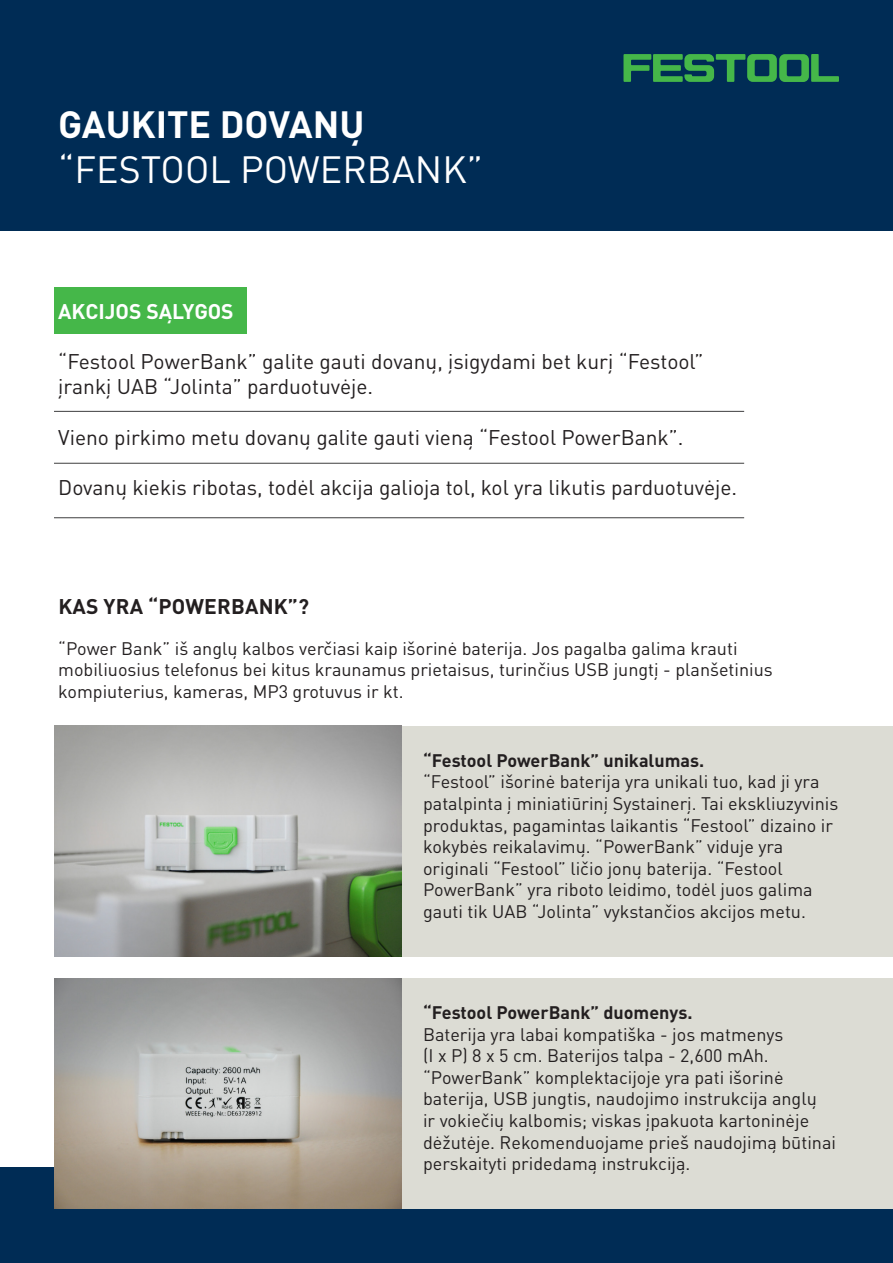
<style>
.page{position:relative;width:893px;height:1263px;background:#fff}
.page>*{position:absolute;margin:0;border:0;box-sizing:border-box;transform-origin:0 0}
.t1{font:37.5px "DIN Pro";color:#fff}
.t2{font:700 37.5px "DIN Pro";color:#fff}
.t3{font:21px/25.2px "DIN Pro";color:#231f20}
.t4{font:700 21px "DIN Pro";letter-spacing:.01em;color:#231f20}
.t5{font:700 21px "DIN Pro";color:#fff}
.t6{font:18px/21.6px "DIN Pro";color:#231f20}
.t7{font:700 18px "DIN Pro";color:#231f20}
</style>
<div class="page">
<div style="left:0;top:1167px;width:893px;height:96px;background:#002c55"></div>
<div style="left:54px;top:288px;width:193px;height:46px;background:#45b749"></div>
<div style="left:54px;top:726px;width:839px;height:231px;background:#dcdcd4"></div>
<div style="left:0;top:0;width:893px;height:231px;background:#002c55"></div>
<svg style="left:623px;top:54px;width:216px;height:28px"></svg>
<img style="left:54px;top:726px;width:348px;height:231px">
<div style="left:54px;top:978px;width:839px;height:231px;background:#dcdcd4"></div>
<img style="left:54px;top:978px;width:348px;height:231px">
<hr style="left:54px;top:411px;width:690px;height:1px;background:#3e3e3f">
<hr style="left:54px;top:463px;width:690px;height:1px;background:#3e3e3f">
<hr style="left:54px;top:517px;width:690px;height:1px;background:#3e3e3f">
<p class="t2" style="left:58px;top:99px;width:308px">GAUKITE DOVANŲ</p>
<p class="t1" style="left:58px;top:144px;width:426px">“FESTOOL POWERBANK”</p>
<p class="t5" style="left:58px;top:297px;width:177px">AKCIJOS SĄLYGOS</p>
<p class="t3" style="left:58px;top:348px;width:647px">“Festool PowerBank” galite gauti dovanų, įsigydami bet kurį “Festool” įrankį UAB “Jolinta” parduotuvėje.</p>
<p class="t3" style="left:58px;top:424px;width:627px">Vieno pirkimo metu dovanų galite gauti vieną “Festool PowerBank”.</p>
<p class="t3" style="left:58px;top:474px;width:680px">Dovanų kiekis ribotas, todėl akcija galioja tol, kol yra likutis parduotuvėje.</p>
<p class="t4" style="left:58px;top:592px;width:252px">KAS YRA “POWERBANK”?</p>
<p class="t6" style="left:58px;top:637px;width:681px">“Power Bank” iš anglų kalbos verčiasi kaip išorinė baterija. Jos pagalba galima krauti</p>
<p class="t6" style="left:58px;top:658px;width:716px">mobiliuosius telefonus bei kitus kraunamus prietaisus, turinčius USB jungtį - planšetinius kompiuterius, kameras, MP3 grotuvus ir kt.</p>
<p class="t7" style="left:423px;top:748px;width:283px">“Festool PowerBank” unikalumas.</p>
<p class="t6" style="left:423px;top:770px;width:417px">“Festool” išorinė baterija yra unikali tuo, kad ji yra patalpinta į miniatiūrinį Systainerį. Tai ekskliuzyvinis produktas, pagamintas laikantis “Festool” dizaino ir kokybės reikalavimų. “PowerBank” viduje yra</p>
<p class="t6" style="left:423px;top:857px;width:361px">originali “Festool” ličio jonų baterija. “Festool</p>
<p class="t6" style="left:423px;top:878px;width:391px">PowerBank” yra riboto leidimo, todėl juos galima gauti tik UAB “Jolinta” vykstančios akcijos metu.</p>
<p class="t7" style="left:423px;top:1000px;width:271px">“Festool PowerBank” duomenys.</p>
<p class="t6" style="left:423px;top:1022px;width:362px">Baterija yra labai kompatiška - jos matmenys</p>
<p class="t6" style="left:423px;top:1044px;width:347px">(I x P) 8 x 5 cm. Baterijos talpa - 2,600 mAh.</p>
<p class="t6" style="left:423px;top:1066px;width:362px">“PowerBank” komplektacijoje yra pati išorinė</p>
<p class="t6" style="left:423px;top:1087px;width:414px">baterija, USB jungtis, naudojimo instrukcija anglų<br>ir vokiečių kalbomis; viskas įpakuota kartoninėje dėžutėje. Rekomenduojame prieš naudojimą būtinai perskaityti pridedamą instrukciją.</p>
</div>
